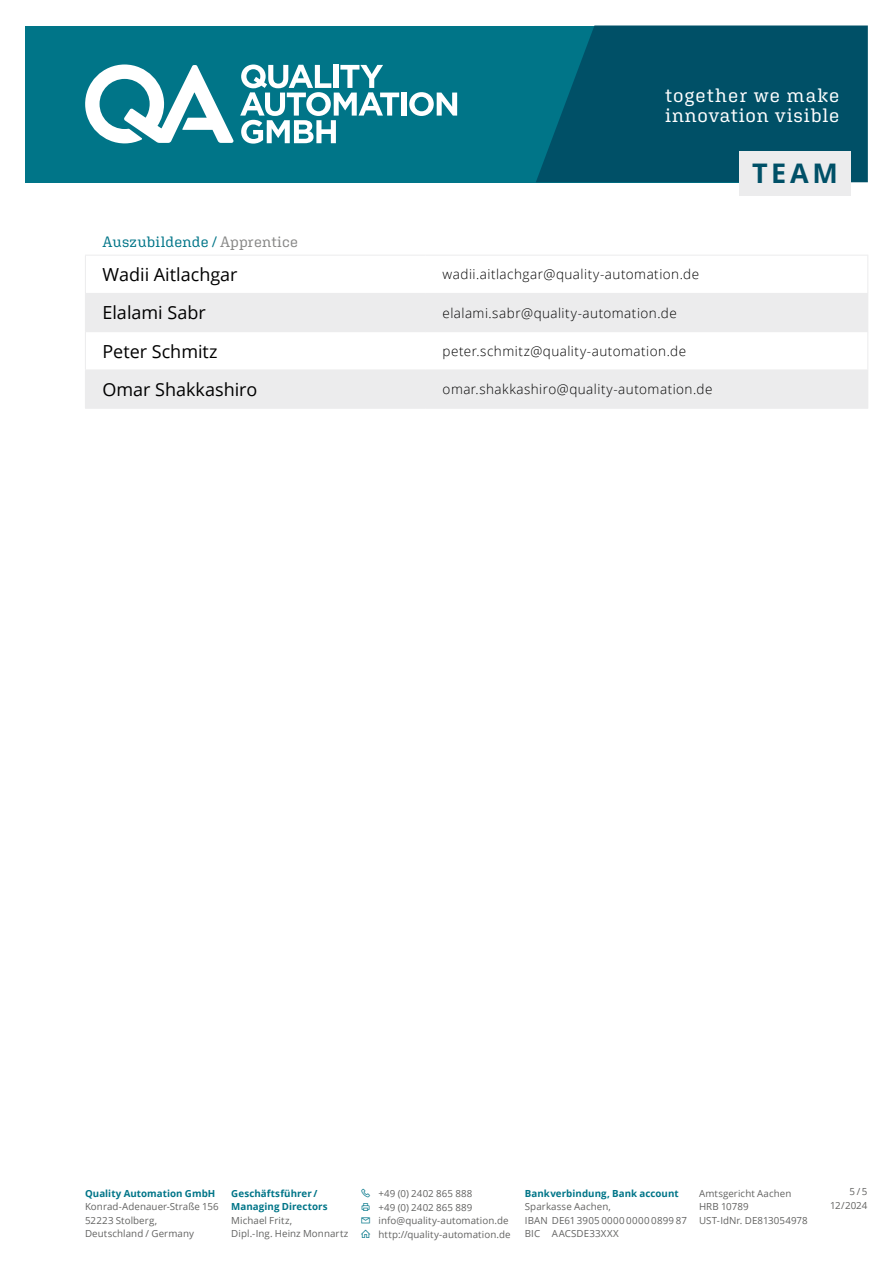
<style>
.page{position:relative;width:893px;height:1263px;background:#fff}
.page>*{position:absolute;margin:0;border:0;box-sizing:border-box;transform-origin:0 0}
.t1{font:700 27px "Open Sans";color:#005067}
.t2{font:19.35px/19.8px "Aglet Slab";letter-spacing:.04em;color:#fff}
.t3{font:18px "Open Sans";color:#000}
.t4{font:15px "Aglet Slab";letter-spacing:.01em;color:#007588}
.t5{font:300 13.5px "Open Sans";letter-spacing:.035em;color:#000}
.t6{font:9.75px/13.5px "Open Sans";letter-spacing:.01em;color:#636362}
.t7{font:700 9.75px/13.5px "Open Sans";letter-spacing:.005em;color:#007588}
.s1{color:#878786}
</style>
<div class="page">
<div style="left:26px;top:26px;width:823px;height:156px;background:#007588"></div>
<svg style="left:536px;top:26px;width:332px;height:156px;background:#00536a"></svg>
<div style="left:401px;top:93px;width:5px;height:23px;background:#fff"></div>
<svg style="left:409px;top:92px;width:48px;height:24px"></svg>
<svg style="left:240px;top:65px;width:159px;height:79px"></svg>
<svg style="left:85px;top:65px;width:149px;height:79px"></svg>
<div style="left:739px;top:151px;width:111px;height:45px;background:#ececed"></div>
<svg style="left:86px;top:294px;width:781px;height:114px;fill:#ececed"></svg>
<hr style="left:85px;top:255px;width:1px;height:38px;background:#ececed">
<hr style="left:867px;top:255px;width:1px;height:38px;background:#ececed">
<hr style="left:85px;top:294px;width:1px;height:37px;background:#ececed">
<hr style="left:867px;top:294px;width:1px;height:37px;background:#ececed">
<hr style="left:85px;top:332px;width:1px;height:38px;background:#ececed">
<hr style="left:867px;top:332px;width:1px;height:38px;background:#ececed">
<hr style="left:85px;top:370px;width:1px;height:38px;background:#ececed">
<hr style="left:867px;top:370px;width:1px;height:38px;background:#ececed">
<hr style="left:85px;top:255px;width:341px;height:1px;background:#ececed">
<hr style="left:426px;top:255px;width:442px;height:1px;background:#ececed">
<hr style="left:85px;top:293px;width:341px;height:1px;background:#ececed">
<hr style="left:426px;top:293px;width:442px;height:1px;background:#ececed">
<hr style="left:85px;top:331px;width:341px;height:1px;background:#ececed">
<hr style="left:426px;top:331px;width:442px;height:1px;background:#ececed">
<hr style="left:85px;top:370px;width:341px;height:1px;background:#ececed">
<hr style="left:426px;top:370px;width:442px;height:1px;background:#ececed">
<hr style="left:85px;top:408px;width:341px;height:1px;background:#ececed">
<hr style="left:426px;top:408px;width:442px;height:1px;background:#ececed">
<h2 class="t2" style="left:665px;top:85px;width:176px">together we make innovation visible</h2>
<h3 class="t4" style="left:102px;top:232px;width:197px">Auszubildende / <span class="s1">Apprentice</span></h3>
<h3 class="t3" style="left:102px;top:262px;width:137px">Wadii Aitlachgar</h3>
<h3 class="t5" style="left:443px;top:265px;width:258px">wadii.aitlachgar@quality-automation.de</h3>
<h3 class="t3" style="left:102px;top:301px;width:105px">Elalami Sabr</h3>
<h3 class="t5" style="left:443px;top:304px;width:236px">elalami.sabr@quality-automation.de</h3>
<h3 class="t3" style="left:102px;top:339px;width:116px">Peter Schmitz</h3>
<h3 class="t5" style="left:443px;top:342px;width:245px">peter.schmitz@quality-automation.de</h3>
<h3 class="t3" style="left:102px;top:377px;width:157px">Omar Shakkashiro</h3>
<h3 class="t5" style="left:443px;top:380px;width:271px">omar.shakkashiro@quality-automation.de</h3>
<h1 class="t1" style="left:752px;top:154px;width:87px">TEAM</h1>
<p class="t7" style="left:85px;top:1186px;width:132px">Quality Automation GmbH</p>
<p class="t6" style="left:85px;top:1199px;width:135px">Konrad-Adenauer-Straße 156<br>52223 Stolberg,<br>Deutschland / Germany</p>
<p class="t7" style="left:231px;top:1186px;width:98px">Geschäftsführer /<br>Managing Directors</p>
<p class="t6" style="left:231px;top:1213px;width:119px">Michael Fritz,<br>Dipl.-Ing. Heinz Monnartz</p>
<p class="t6" style="left:379px;top:1186px;width:133px">+49 (0) 2402 865 888<br>+49 (0) 2402 865 889 info@quality-automation.de http://quality-automation.de</p>
<p class="t7" style="left:525px;top:1186px;width:155px">Bankverbindung, Bank account</p>
<p class="t6" style="left:525px;top:1199px;width:164px">Sparkasse Aachen,<br>IBAN DE61 3905 0000 0000 0899 87<br>BIC AACSDE33XXX</p>
<p class="t6" style="left:699px;top:1186px;width:110px">Amtsgericht Aachen<br>HRB 10789<br>UST-IdNr. DE813054978</p>
<p class="t6" style="left:830px;top:1185px;width:39px;text-align:right">5 / 5<br>12/2024</p>
</div>
